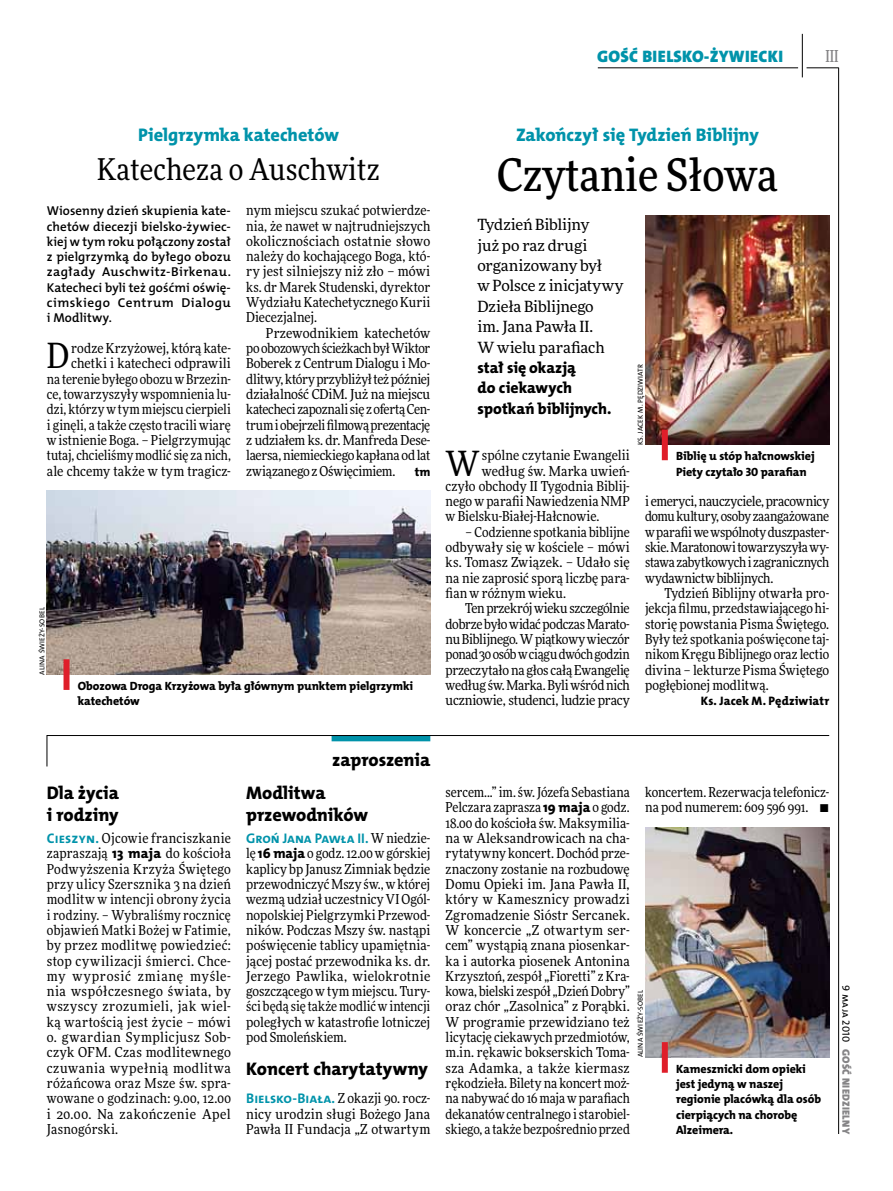
<style>
.page{position:relative;width:893px;height:1191px;background:#fff}
.page>*{position:absolute;margin:0;border:0;box-sizing:border-box;transform-origin:0 0}
.t1{font:500 45px "Freeday Narrow";color:#000}
.t2{font:34.8px "Freeday Narrow News";color:#000}
.t3{font:30px "Freeday Narrow News";letter-spacing:.01em;color:#000}
.t4{font:18.3px/21.6px "The Mix HP8 Ex Bld";letter-spacing:-.005em;color:#000}
.t5{font:18.3px "The Mix HP8 Ex Bld";letter-spacing:-.005em;color:#0093aa}
.t6{font:16.65px "The Mix HP9 Blk";letter-spacing:.02em;color:#0093aa}
.t7{font:500 16.5px "Freeday Narrow";color:#858486;scale:.9 1}
.t8{font:15.75px/20.4px "The Mix HP8 Ex Bld";letter-spacing:-.005em;color:#000}
.t9{font:15.45px/20.4px "Freeday News";letter-spacing:-.01em;color:#000}
.t10{font:13.95px "The Mix HP7 Bld";color:#0093aa}
.t11{font:13.65px/15.3px "Freeday Narrow News";color:#000;text-align:justify}
.t12{font:12.9px/15.3px "The Mix HP6 Se Bld";letter-spacing:.025em;color:#000;text-align:justify}
.t13{font:12.3px "The Mix HP8 Ex Bld";letter-spacing:.005em;color:#000}
.t14{font:12px/15.3px "The Mix HP8 Ex Bld";letter-spacing:-.005em;color:#000}
.t15{font:10.5px "The Mix HP9 Blk";letter-spacing:.025em;color:#858486}
.t16{font:10.5px "The Mix HP5 Plain";color:#000}
.t17{font:7.2px "The Mix HP5 Plain";letter-spacing:.01em;color:#000}
.s1{font-family:"The Mix HP7 Bld";font-size:13.95px;color:#0093aa}
.s2{font-family:"The Mix HP8 Ex Bld";font-size:13.95px}
.s3{font-family:"Freeday Narrow News";font-size:13.65px;color:#000}
</style>
<div class="page">
<hr style="left:838px;top:68px;width:1px;height:1066px;background:#000">
<hr style="left:802px;top:34px;width:1px;height:43px;background:#000">
<hr style="left:806px;top:68px;width:33px;height:1px;background:#000">
<hr style="left:598px;top:68px;width:200px;height:1px;background:#000">
<svg style="left:47px;top:735px;width:783px;height:32px"></svg>
<img style="left:645px;top:827px;width:184px;height:230px">
<div style="left:662px;top:1042px;width:6px;height:30px;background:#df1e2a"></div>
<img style="left:47px;top:491px;width:383px;height:183px">
<div style="left:64px;top:659px;width:6px;height:31px;background:#df1e2a"></div>
<img style="left:645px;top:215px;width:184px;height:230px">
<div style="left:662px;top:429px;width:6px;height:31px;background:#df1e2a"></div>
<p class="t6" style="left:597px;top:46px;width:187px">GOŚĆ BIELSKO-ŻYWIECKI</p>
<p class="t7" style="left:825px;top:46px;width:16px">III</p>
<h3 class="t5" style="left:138px;top:123px;width:202px">Pielgrzymka katechetów</h3>
<h3 class="t3" style="left:97px;top:151px;width:284px">Katecheza o Auschwitz</h3>
<p class="t12" style="left:47px;top:203px;width:186px">Wiosenny dzień skupienia kate&shy;chetów diecezji bielsko-żywiec&shy;kiej w tym roku połączony został z pielgrzymką do byłego obozu zagłady Auschwitz-Birkenau.<br>Katecheci byli też gośćmi oświę&shy;cimskiego Centrum Dialogu i Modlitwy.</p>
<h2 class="t2" style="left:47px;top:334px;width:24px">D</h2>
<p class="t11" style="left:246px;top:202px;width:186px">nym miejscu szukać potwierdze&shy;nia, że nawet w najtrudniejszych okolicznościach ostatnie słowo należy do kochającego Boga, któ&shy;ry jest silniejszy niż zło – mówi ks. dr Marek Studenski, dyrektor Wydziału Katechetycznego Kurii Diecezjalnej.</p>
<p class="t11" style="left:246px;top:325px;width:186px;text-indent:20px">Przewodnikiem katechetów po obozowych ścieżkach był Wiktor Boberek z Centrum Dialogu i Mo&shy;dlitwy, który przybliżył też później działalność CDiM. Już na miejscu katecheci zapoznali się z ofertą Cen&shy;trum i obejrzeli filmową prezentację z udziałem ks. dr. Manfreda Dese&shy;laersa, niemieckiego kapłana od lat związanego z Oświęcimiem.</p>
<p class="t11" style="left:47px;top:340px;width:186px;text-align:right">rodze Krzyżowej, którą kate&shy;chetki i katecheci odprawili<br>na terenie byłego obozu w Brzezin&shy;ce, towarzyszyły wspomnienia lu&shy;dzi, którzy w tym miejscu cierpieli i ginęli, a także często tracili wiarę w istnienie Boga. – Pielgrzymując tutaj, chcieliśmy modlić się za nich, ale chcemy także w tym tragicz-</p>
<p class="t13" style="left:415px;top:463px;width:16px">tm</p>
<p class="t17" style="left:38px;top:674px;width:69px;rotate:-90deg">Alina Świeży-Sobel</p>
<p class="t14" style="left:78px;top:678px;width:337px">Obozowa Droga Krzyżowa była głównym punktem pielgrzymki katechetów</p>
<h3 class="t5" style="left:516px;top:123px;width:244px">Zakończył się Tydzień Biblijny</h3>
<h1 class="t1" style="left:497px;top:147px;width:282px">Czytanie Słowa</h1>
<p class="t9" style="left:477px;top:214px;width:147px">Tydzień Biblijny<br>już po raz drugi organizowany był<br>w Polsce z inicjatywy<br>Dzieła Biblijnego<br>im. Jana Pawła II.<br>W wielu parafiach</p>
<p class="t8" style="left:477px;top:358px;width:135px">stał się okazją<br>do ciekawych spotkań biblijnych.</p>
<h2 class="t2" style="left:446px;top:442px;width:36px">W</h2>
<p class="t11" style="left:482px;top:447px;width:149px">spólne czytanie Ewangelii</p>
<p class="t11" style="left:482px;top:463px;width:149px">według św. Marka uwień-</p>
<p class="t11" style="left:446px;top:478px;width:186px">czyło obchody II Tygodnia Biblij-</p>
<p class="t11" style="left:446px;top:493px;width:186px">nego w parafii Nawiedzenia NMP</p>
<p class="t11" style="left:446px;top:509px;width:155px">w Bielsku-Białej-Hałcnowie.</p>
<p class="t11" style="left:446px;top:524px;width:186px;text-indent:20px">– Codzienne spotkania biblijne odbywały się w kościele – mówi ks. Tomasz Związek. – Udało się na nie zaprosić sporą liczbę para&shy;fian w różnym wieku.</p>
<p class="t11" style="left:446px;top:600px;width:186px;text-indent:20px">Ten przekrój wieku szczególnie dobrze było widać podczas Marato&shy;nu Biblijnego. W piątkowy wieczór ponad 30 osób w ciągu dwóch godzin przeczytało na głos całą Ewangelię według św. Marka. Byli wśród nich uczniowie, studenci, ludzie pracy</p>
<p class="t17" style="left:636px;top:445px;width:82px;rotate:-90deg">ks. Jacek M. Pędziwiatr</p>
<p class="t14" style="left:676px;top:448px;width:140px">Biblię u stóp hałcnowskiej<br>Piety czytało 30 parafian</p>
<p class="t11" style="left:645px;top:493px;width:186px">i emeryci, nauczyciele, pracownicy domu kultury, osoby zaangażowane w parafii we wspólnoty duszpaster&shy;skie. Maratonowi towarzyszyła wy&shy;stawa zabytkowych i zagranicznych wydawnictw biblijnych.</p>
<p class="t11" style="left:645px;top:585px;width:186px;text-indent:20px">Tydzień Biblijny otwarła pro&shy;jekcja filmu, przedstawiającego hi&shy;storię powstania Pisma Świętego.<br>Były też spotkania poświęcone taj&shy;nikom Kręgu Biblijnego oraz lectio divina – lekturze Pisma Świętego pogłębionej modlitwą.</p>
<p class="t13" style="left:701px;top:693px;width:130px">Ks. Jacek M. Pędziwiatr</p>
<h3 class="t4" style="left:47px;top:782px;width:74px">Dla życia i rodziny</h3>
<p class="t11" style="left:47px;top:830px;width:186px"><span class="s1">Cieszyn.</span> Ojcowie franciszkanie zapraszają <span class="s2">13 maja</span> do kościoła Podwyższenia Krzyża Świętego przy ulicy Szersznika 3 na dzień modlitw w intencji obrony życia i rodziny. – Wybraliśmy rocznicę objawień Matki Bożej w Fatimie, by przez modlitwę powiedzieć: stop cywilizacji śmierci. Chce&shy;my wyprosić zmianę myśle&shy;nia współczesnego świata, by wszyscy zrozumieli, jak wiel&shy;ką wartością jest życie – mówi o. gwardian Symplicjusz Sob&shy;czyk OFM. Czas modlitewnego czuwania wypełnią modlitwa różańcowa oraz Msze św. spra&shy;wowane o godzinach: 9.00, 12.00 i 20.00. Na zakończenie Apel Jasnogórski.</p>
<h3 class="t4" style="left:332px;top:749px;width:99px">zaproszenia</h3>
<h3 class="t4" style="left:246px;top:782px;width:123px">Modlitwa przewodników</h3>
<p class="t10" style="left:246px;top:829px;width:186px">Groń Jana Pawła II. <span class="s3">W niedzie-</span></p>
<p class="t11" style="left:246px;top:845px;width:186px">lę <span class="s2">16 maja</span> o godz. 12.00 w górskiej kaplicy bp Janusz Zimniak będzie przewodniczyć Mszy św., w której wezmą udział uczestnicy VI Ogól&shy;nopolskiej Pielgrzymki Przewod&shy;ników. Podczas Mszy św. nastąpi poświęcenie tablicy upamiętnia&shy;jącej postać przewodnika ks. dr.<br>Jerzego Pawlika, wielokrotnie goszczącego w tym miejscu. Tury&shy;ści będą się także modlić w intencji poległych w katastrofie lotniczej pod Smoleńskiem.</p>
<h3 class="t4" style="left:246px;top:1058px;width:183px">Koncert charytatywny</h3>
<p class="t11" style="left:246px;top:1090px;width:186px"><span class="s1">Bielsko-Biała.</span> Z okazji 90. rocz&shy;nicy urodzin sługi Bożego Jana Pawła II Fundacja „Z otwartym</p>
<p class="t11" style="left:446px;top:784px;width:186px">sercem...” im. św. Józefa Sebastiana Pelczara zaprasza <span class="s2">19 maja</span> o godz.<br>18.00 do kościoła św. Maksymilia&shy;na w Aleksandrowicach na cha&shy;rytatywny koncert. Dochód prze&shy;znaczony zostanie na rozbudowę Domu Opieki im. Jana Pawła II, który w Kamesznicy prowadzi Zgromadzenie Sióstr Sercanek.<br>W koncercie „Z otwartym ser&shy;cem” wystąpią znana piosenkar&shy;ka i autorka piosenek Antonina Krzysztoń, zespół „Fioretti” z Kra&shy;kowa, bielski zespół „Dzień Dobry” oraz chór „Zasolnica” z Porąbki.<br>W programie przewidziano też licytację ciekawych przedmiotów, m.in. rękawic bokserskich Toma&shy;sza Adamka, a także kiermasz rękodzieła. Bilety na koncert moż&shy;na nabywać do 16 maja w parafiach dekanatów centralnego i starobiel&shy;skiego, a także bezpośrednio przed</p>
<p class="t11" style="left:645px;top:784px;width:186px">koncertem. Rezerwacja telefonicz&shy;na pod numerem: 609 596 991. •</p>
<p class="t17" style="left:636px;top:1057px;width:69px;rotate:-90deg">Alina Świeży-Sobel</p>
<p class="t14" style="left:676px;top:1061px;width:147px">Kamesznicki dom opieki jest jedyną w naszej regionie placówką dla osób cierpiących na chorobę<br>Alzeimera.</p>
<p class="t16" style="left:853px;top:985px;width:58px;rotate:90deg">9 maja 2010</p>
<p class="t15" style="left:853px;top:1049px;width:86px;rotate:90deg">GOŚĆ NIEDZIELNY</p>
</div>
